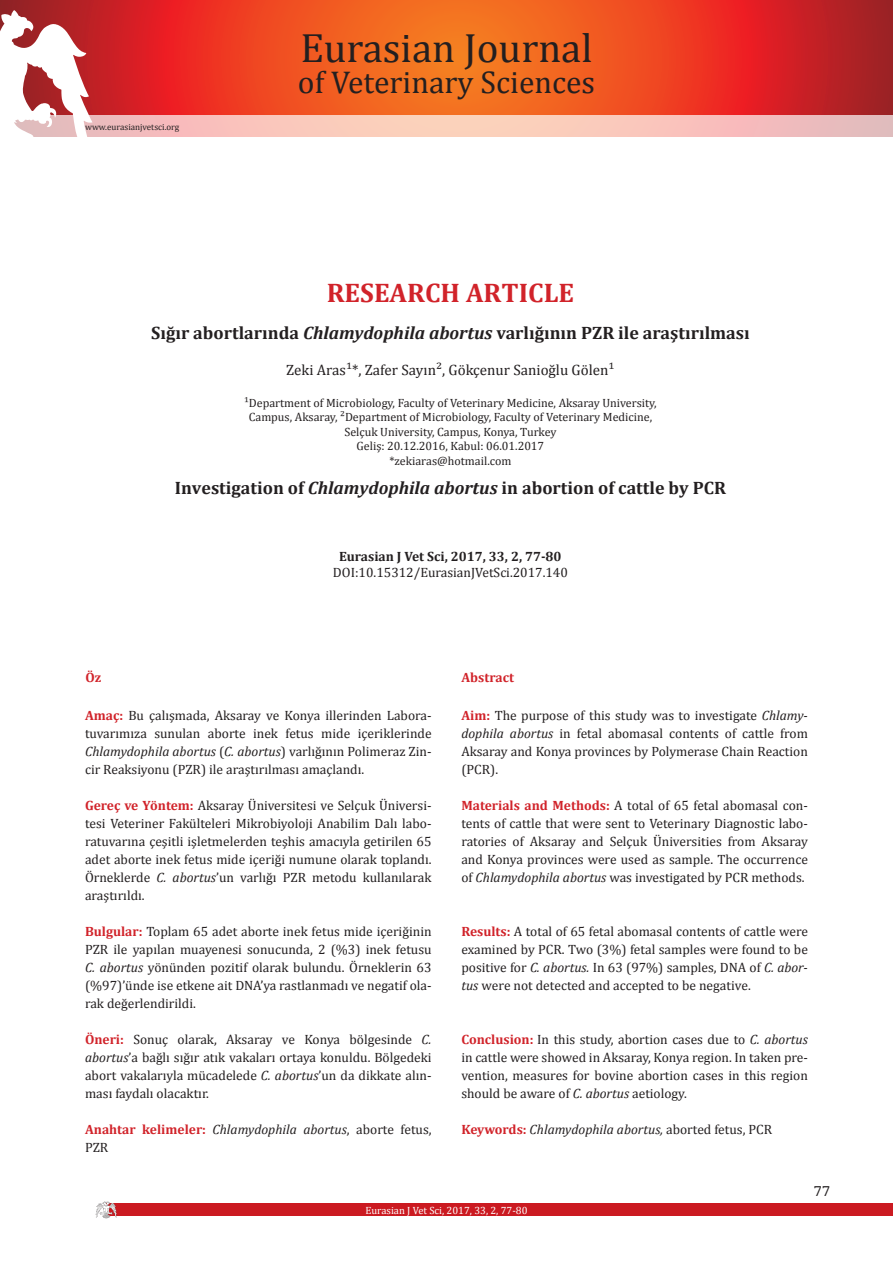
<style>
.page{position:relative;width:893px;height:1263px;background:#fff}
.page>*{position:absolute;margin:0;border:0;box-sizing:border-box;transform-origin:0 0}
.t1{font:41.1px "Cambria";color:#231f20}
.t2{font:31.65px "Cambria";color:#231f20}
.t3{font:700 27px "Cambria";color:#d1232a}
.t4{font:700 18px "Cambria";color:#231f20}
.t5{font:15px "Cambria";color:#231f20}
.t6{font:15px "Humanist Slabserif 712 BT";color:#231f20}
.t7{font:13.5px/18px "Cambria";color:#231f20;text-align:justify}
.t8{font:italic 13.5px/18px "Cambria";color:#231f20}
.t9{font:700 13.5px "Cambria";color:#231f20}
.t10{font:700 13.5px "Cambria";color:#d1232a}
.t11{font:12px/14.4px "Cambria";color:#231f20;text-align:center}
.t12{font:10.5px "Cambria";color:#fff}
.t13{font:9px "Cambria";color:#231f20}
.s1{font-style:italic}
.s2{font-weight:700;color:#d1232a}
.s3{font-weight:700;font-style:normal;color:#d1232a}
.s4{font-style:normal}
</style>
<div class="page">
<svg style="left:0;top:0;width:893px;height:115px;background:#e44422"></svg>
<div style="left:106px;top:1203px;width:787px;height:13px;background:#cb1a21"></div>
<svg style="left:0;top:10px;width:92px;height:127px"></svg>
<svg style="left:96px;top:1201px;width:21px;height:17px"></svg>
<svg style="left:0;top:115px;width:893px;height:21px;background:#f5c7bf"></svg>
<p class="t13" style="left:85px;top:121px;width:96px">www.eurasianjvetsci.org</p>
<h1 class="t1" style="left:300px;top:24px;width:294px">Eurasian Journal</h1>
<h2 class="t2" style="left:298px;top:64px;width:299px">of Veterinary Sciences</h2>
<h3 class="t3" style="left:327px;top:274px;width:249px">RESEARCH ARTICLE</h3>
<h3 class="t4" style="left:151px;top:320px;width:600px">Sığır abortlarında <span class="s1">Chlamydophila abortus</span> varlığının PZR ile araştırılması</h3>
<p class="t5" style="left:286px;top:361px;width:330px">Zeki Aras¹*, Zafer Sayın², Gökçenur Sanioğlu Gölen¹</p>
<p class="t11" style="left:244px;top:396px;width:414px">¹Department of Microbiology, Faculty of Veterinary Medicine, Aksaray University, Campus, Aksaray, ²Department of Microbiology, Faculty of Veterinary Medicine, Selçuk University, Campus, Konya, Turkey<br>Geliş: 20.12.2016, Kabul: 06.01.2017<br>*zekiaras@hotmail.com</p>
<h3 class="t4" style="left:175px;top:475px;width:553px">Investigation of <span class="s1">Chlamydophila abortus</span> in abortion of cattle by PCR</h3>
<p class="t9" style="left:339px;top:547px;width:224px">Eurasian J Vet Sci, 2017, 33, 2, 77-80</p>
<p class="t7" style="left:333px;top:564px;width:236px">DOI:10.15312/EurasianJVetSci.2017.140</p>
<p class="t10" style="left:85px;top:668px;width:17px">Öz</p>
<p class="t7" style="left:85px;top:706px;width:348px"><span class="s2">Amaç:</span> Bu çalışmada, Aksaray ve Konya illerinden Labora&shy;tuvarımıza sunulan aborte inek fetus mide içeriklerinde <span class="s1">Chlamydophila abortus</span> (<span class="s1">C. abortus</span>) varlığının Polimeraz Zin&shy;cir Reaksiyonu (PZR) ile araştırılması amaçlandı.</p>
<p class="t7" style="left:85px;top:796px;width:348px"><span class="s2">Gereç ve Yöntem:</span> Aksaray Üniversitesi ve Selçuk Üniversi&shy;tesi Veteriner Fakülteleri Mikrobiyoloji Anabilim Dalı labo&shy;ratuvarına çeşitli işletmelerden teşhis amacıyla getirilen 65 adet aborte inek fetus mide içeriği numune olarak toplandı.<br>Örneklerde <span class="s1">C. abortus</span>’un varlığı PZR metodu kullanılarak araştırıldı.</p>
<p class="t7" style="left:85px;top:922px;width:348px"><span class="s2">Bulgular:</span> Toplam 65 adet aborte inek fetus mide içeriğinin PZR ile yapılan muayenesi sonucunda, 2 (%3) inek fetusu <span class="s1">C. abortus</span> yönünden pozitif olarak bulundu. Örneklerin 63 (%97)’ünde ise etkene ait DNA’ya rastlanmadı ve negatif ola&shy;rak değerlendirildi.</p>
<p class="t7" style="left:85px;top:1030px;width:348px"><span class="s2">Öneri:</span> Sonuç olarak, Aksaray ve Konya bölgesinde <span class="s1">C. abortus</span>’a bağlı sığır atık vakaları ortaya konuldu. Bölgedeki abort vakalarıyla mücadelede <span class="s1">C. abortus</span>’un da dikkate alın&shy;ması faydalı olacaktır.</p>
<p class="t8" style="left:85px;top:1120px;width:348px"><span class="s3">Anahtar kelimeler:</span> Chlamydophila abortus<span class="s4">, aborte fetus,<br>PZR</span></p>
<p class="t10" style="left:461px;top:668px;width:54px">Abstract</p>
<p class="t7" style="left:461px;top:706px;width:348px"><span class="s2">Aim:</span> The purpose of this study was to investigate <span class="s1">Chlamy&shy;dophila abortus</span> in fetal abomasal contents of cattle from Aksaray and Konya provinces by Polymerase Chain Reaction (PCR).</p>
<p class="t7" style="left:461px;top:796px;width:348px"><span class="s2">Materials and Methods:</span> A total of 65 fetal abomasal con&shy;tents of cattle that were sent to Veterinary Diagnostic labo&shy;ratories of Aksaray and Selçuk Üniversities from Aksaray and Konya provinces were used as sample. The occurrence of <span class="s1">Chlamydophila abortus</span> was investigated by PCR methods.</p>
<p class="t7" style="left:461px;top:922px;width:348px"><span class="s2">Results:</span> A total of 65 fetal abomasal contents of cattle were examined by PCR. Two (3%) fetal samples were found to be positive for <span class="s1">C. abortus.</span> In 63 (97%) samples, DNA of <span class="s1">C. abor&shy;tus</span> were not detected and accepted to be negative.</p>
<p class="t7" style="left:461px;top:1030px;width:348px"><span class="s2">Conclusion:</span> In this study, abortion cases due to <span class="s1">C. abortus </span>in cattle were showed in Aksaray, Konya region. In taken pre&shy;vention, measures for bovine abortion cases in this region should be aware of <span class="s1">C. abortus</span> aetiology.</p>
<p class="t8" style="left:461px;top:1120px;width:312px"><span class="s3">Keywords:</span> Chlamydophila abortus, <span class="s4">aborted fetus, PCR</span></p>
<p class="t6" style="left:814px;top:1181px;width:18px">77</p>
<p class="t12" style="left:365px;top:1204px;width:163px">Eurasian J Vet Sci, 2017, 33, 2, 77-80</p>
</div>
